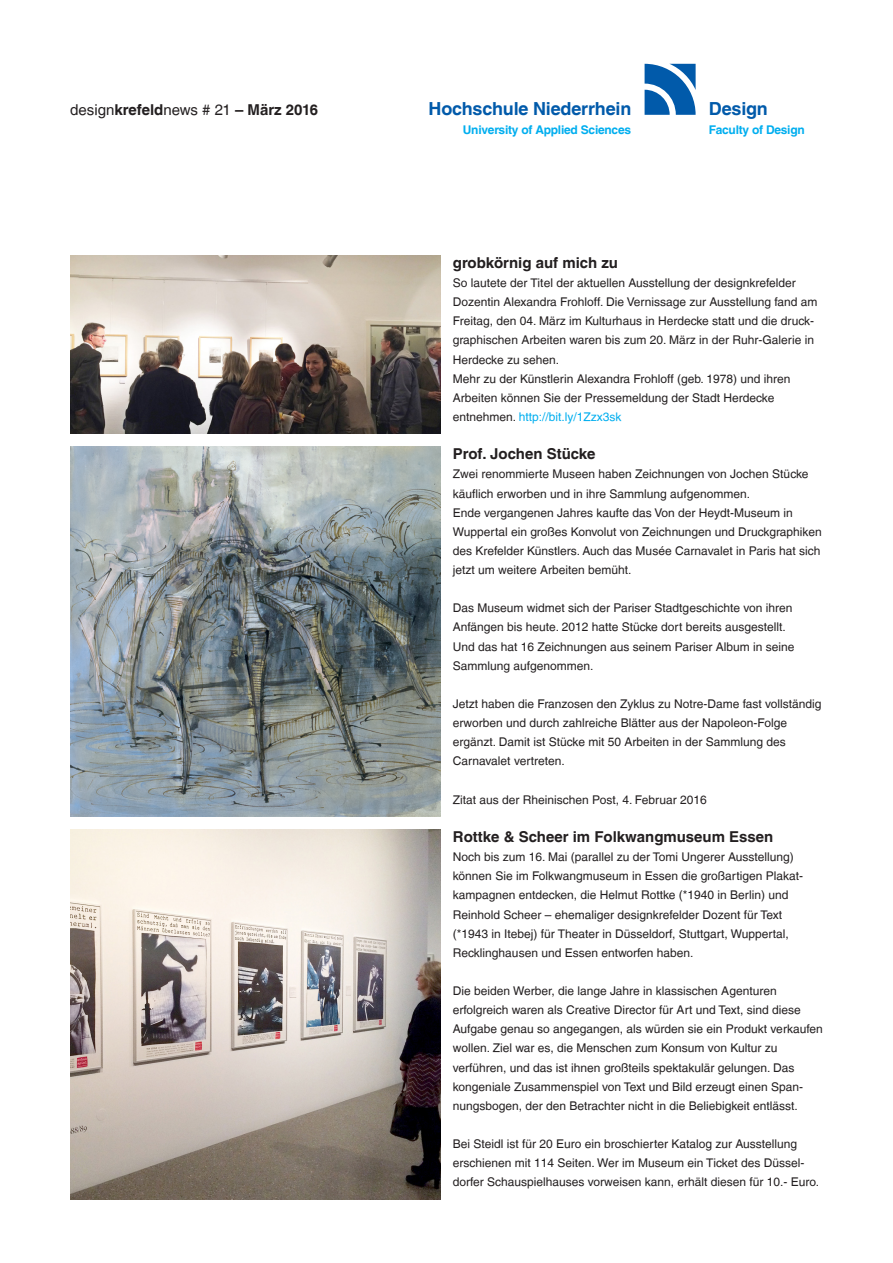
<style>
.page{position:relative;width:893px;height:1263px;background:#fff}
.page>*{position:absolute;margin:0;border:0;box-sizing:border-box;transform-origin:0 0}
.t1{font:700 18px "Helvetica LT";letter-spacing:-.01em;color:#015aaa}
.t2{font:700 15px "Helvetica LT";color:#231f20}
.t3{font:12px/19.2px "Helvetica LT";color:#231f20}
.t4{font:700 12px "Helvetica LT";letter-spacing:-.02em;color:#00aeef}
.s1{font-weight:400}
.s2{color:#00aeef}
</style>
<div class="page">
<svg style="left:645px;top:64px;width:51px;height:51px"></svg>
<img style="left:70px;top:446px;width:370px;height:370px">
<img style="left:70px;top:255px;width:370px;height:179px">
<img style="left:70px;top:829px;width:370px;height:370px">
<p class="t2" style="left:70px;top:100px;width:249px"><span class="s1">design</span>krefeld<span class="s1">news # 21</span> – März 2016</p>
<h1 class="t1" style="left:429px;top:97px;width:204px">Hochschule Niederrhein</h1>
<p class="t4" style="left:463px;top:122px;width:170px">University of Applied Sciences</p>
<h1 class="t1" style="left:709px;top:97px;width:61px">Design</h1>
<p class="t4" style="left:709px;top:122px;width:97px">Faculty of Design</p>
<p class="t2" style="left:453px;top:253px;width:167px">grobkörnig auf mich zu</p>
<p class="t3" style="left:453px;top:273px;width:366px">So lautete der Titel der aktuellen Ausstellung der designkrefelder Dozentin Alexandra Frohloff. Die Vernissage zur Ausstellung fand am Freitag, den 04. März im Kulturhaus in Herdecke statt und die druck&shy;graphischen Arbeiten waren bis zum 20. März in der Ruhr-Galerie in Herdecke zu sehen.<br>Mehr zu der Künstlerin Alexandra Frohloff (geb. 1978) und ihren Arbeiten können Sie der Pressemeldung der Stadt Herdecke entnehmen. <span class="s2">http://bit.ly/1Zzx3sk</span></p>
<p class="t2" style="left:453px;top:445px;width:144px">Prof. Jochen Stücke</p>
<p class="t3" style="left:453px;top:465px;width:370px">Zwei renommierte Museen haben Zeichnungen von Jochen Stücke käuflich erworben und in ihre Sammlung aufgenommen.<br>Ende vergangenen Jahres kaufte das Von der Heydt-Museum in Wuppertal ein großes Konvolut von Zeichnungen und Druckgraphiken des Krefelder Künstlers. Auch das Musée Carnavalet in Paris hat sich jetzt um weitere Arbeiten bemüht.</p>
<p class="t3" style="left:453px;top:598px;width:343px">Das Museum widmet sich der Pariser Stadtgeschichte von ihren Anfängen bis heute. 2012 hatte Stücke dort bereits ausgestellt.<br>Und das hat 16 Zeichnungen aus seinem Pariser Album in seine Sammlung aufgenommen.</p>
<p class="t3" style="left:453px;top:694px;width:370px">Jetzt haben die Franzosen den Zyklus zu Notre-Dame fast vollständig erworben und durch zahlreiche Blätter aus der Napoleon-Folge ergänzt. Damit ist Stücke mit 50 Arbeiten in der Sammlung des Carnavalet vertreten.</p>
<p class="t3" style="left:453px;top:790px;width:255px">Zitat aus der Rheinischen Post, 4. Februar 2016</p>
<p class="t2" style="left:453px;top:827px;width:322px">Rottke &amp; Scheer im Folkwangmuseum Essen</p>
<p class="t3" style="left:453px;top:847px;width:352px">Noch bis zum 16. Mai (parallel zu der Tomi Ungerer Ausstellung) können Sie im Folkwangmuseum in Essen die großartigen Plakat&shy;kampagnen entdecken, die Helmut Rottke (*1940 in Berlin) und Reinhold Scheer – ehemaliger designkrefelder Dozent für Text (*1943 in Itebej) für Theater in Düsseldorf, Stuttgart, Wuppertal, Recklinghausen und Essen entworfen haben.</p>
<p class="t3" style="left:453px;top:981px;width:371px">Die beiden Werber, die lange Jahre in klassischen Agenturen erfolgreich waren als Creative Director für Art und Text, sind diese Aufgabe genau so angegangen, als würden sie ein Produkt verkaufen wollen. Ziel war es, die Menschen zum Konsum von Kultur zu verführen, und das ist ihnen großteils spektakulär gelungen. Das kongeniale Zusammenspiel von Text und Bild erzeugt einen Span&shy;nungsbogen, der den Betrachter nicht in die Beliebigkeit entlässt.</p>
<p class="t3" style="left:453px;top:1134px;width:368px">Bei Steidl ist für 20 Euro ein broschierter Katalog zur Ausstellung erschienen mit 114 Seiten. Wer im Museum ein Ticket des Düssel&shy;dorfer Schauspielhauses vorweisen kann, erhält diesen für 10.- Euro.</p>
</div>
